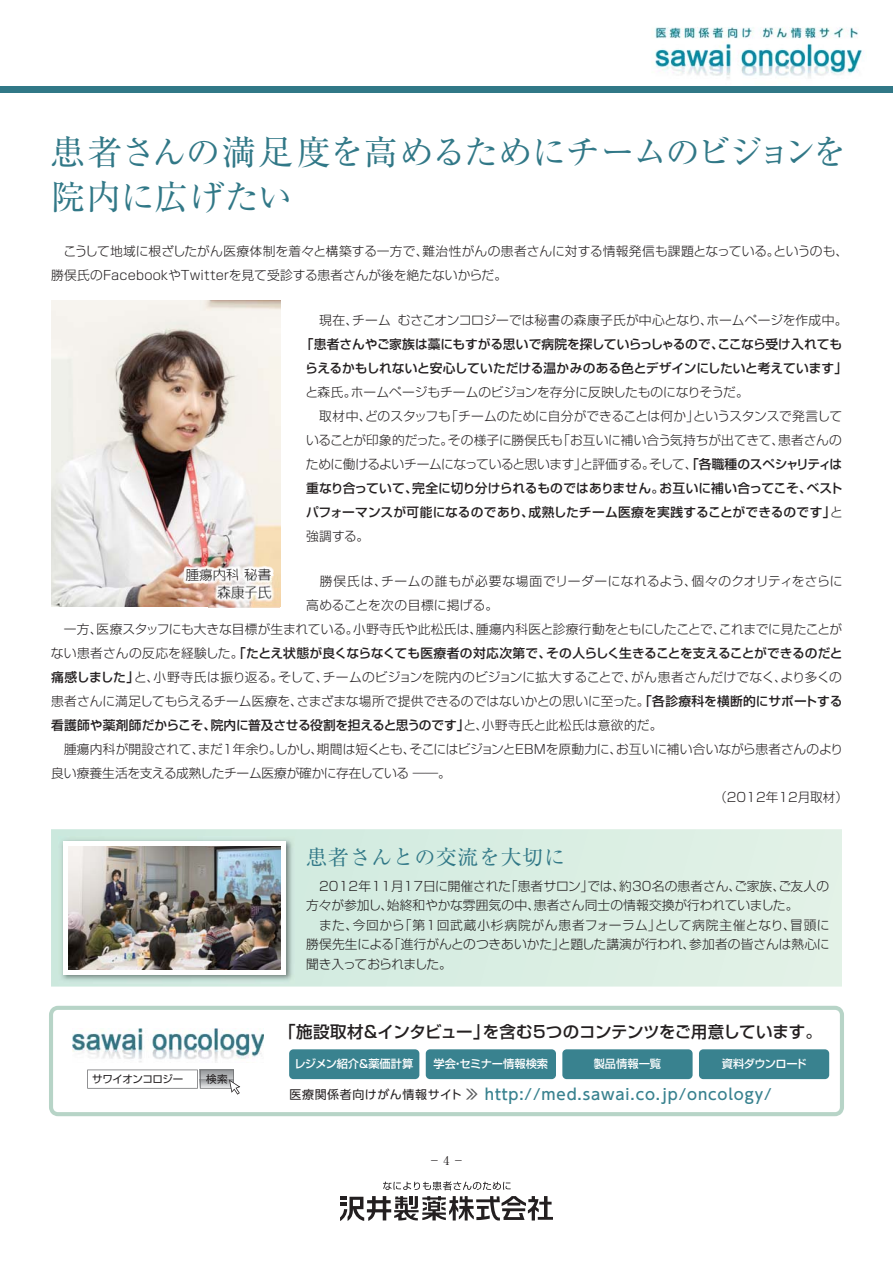
<style>
.page{position:relative;width:893px;height:1263px;background:#fff}
.page>*{position:absolute;margin:0;border:0;box-sizing:border-box;transform-origin:0 0}
.t1{font:34.5px/45px "Ryumin Pr 6 N Reg 90 pv RKSJ H";letter-spacing:-.025em;color:#317887}
.t2{font:21px "Ryumin Pr 6 N Reg 90 pv RKSJ H";letter-spacing:.03em;color:#317887}
.t3{font:16.5px "Shin Go Pro Medium 90 pv RKSJ H";letter-spacing:-.02em;color:#231f20}
.t4{font:15px "UD Shin Go Pr 6 N Medium 90 pv RKSJ H";letter-spacing:.06em;color:#39828f}
.t5{font:13.5px "Shin Go Pro Light 90 pv RKSJ H";color:#231f20}
.t6{font:12.75px/19.5px "Shin Go Pro Light 90 pv RKSJ H";letter-spacing:-.005em;color:#231f20}
.t7{font:12.75px "Shin Go Pro Medium 90 pv RKSJ H";letter-spacing:-.01em;color:#231f20}
.t8{font:12.75px "Shin Go Pro Light 90 pv RKSJ H";letter-spacing:.015em;color:#231f20}
.t9{font:12.75px "Shin Go Pro Light 90 pv RKSJ H";letter-spacing:-.04em;color:#231f20}
.t10{font:12.75px "Shin Go Pro Light 90 pv RKSJ H";letter-spacing:.04em;color:#231f20}
.t11{font:12.75px "Shin Go Pro Light 90 pv RKSJ H";letter-spacing:-.025em;color:#231f20}
.t12{font:12px "UD Shin Go Pr 6 N Regular 90 pv RKSJ H";letter-spacing:.05em;color:#231f20}
.t13{font:12px "Ryumin Pr 6 N Reg 90 pv RKSJ H";color:#231f20}
.t14{font:11.25px "Shin Go Pro Medium 90 pv RKSJ H";color:#fff}
.t15{font:11.25px "Shin Go Pro Medium 90 pv RKSJ H";letter-spacing:-.05em;color:#fff}
.t16{font:10.5px "Shin Go Pro Regular 90 pv RKSJ H";letter-spacing:-.04em;color:#231f20}
.s1{font-family:"Shin Go Pro Medium 90 pv RKSJ H"}
.s2{font-family:"Shin Go Pro Light 90 pv RKSJ H"}
</style>
<div class="page">
<div style="left:51px;top:829px;width:791px;height:157px;background:#daeee3"></div>
<img style="left:59px;top:837px;width:235px;height:146px">
<div style="left:63px;top:841px;width:223px;height:134px;background:#fff"></div>
<img style="left:51px;top:300px;width:230px;height:306px">
<img style="left:183px;top:565px;width:59px;height:19px">
<img style="left:242px;top:565px;width:32px;height:12px">
<img style="left:68px;top:846px;width:213px;height:123px">
<img style="left:655px;top:27px;width:209px;height:51px">
<div style="left:0;top:86px;width:893px;height:7px;background:#317887"></div>
<svg style="left:340px;top:1196px;width:213px;height:25px"></svg>
<svg style="left:383px;top:1181px;width:128px;height:9px"></svg>
<svg style="left:49px;top:1006px;width:795px;height:110px"></svg>
<div style="left:289px;top:1049px;width:130px;height:30px;background:#39828f;border-radius:4px"></div>
<div style="left:426px;top:1049px;width:130px;height:30px;background:#39828f;border-radius:4px"></div>
<div style="left:562px;top:1049px;width:131px;height:30px;background:#39828f;border-radius:4px"></div>
<div style="left:699px;top:1049px;width:130px;height:30px;background:#39828f;border-radius:4px"></div>
<svg style="left:87px;top:1069px;width:153px;height:26px"></svg>
<svg style="left:466px;top:1089px;width:12px;height:10px"></svg>
<img style="left:73px;top:1028px;width:191px;height:34px">
<img style="left:209px;top:577px;width:71px;height:30px">
<p class="t1" style="left:50px;top:134px;width:798px">患者さんの満足度を高めるためにチームのビジョンを院内に広げたい</p>
<p class="t6" style="left:51px;top:241px;width:799px;line-height:24px">　こうして地域に根ざしたがん医療体制を着々と構築する一方で、難治性がんの患者さんに対する情報発信も課題となっている。というのも、勝俣氏のＦａｃｅｂｏｏｋやＴｗｉｔｔｅｒを見て受診する患者さんが後を絶たないからだ。</p>
<p class="t6" style="left:306px;top:312px;width:543px">　現在、チームむさこオンコロジーでは秘書の森康子氏が中心となり、ホームページを作成中。</p>
<p class="t7" style="left:301px;top:339px;width:543px">「患者さんやご家族は藁にもすがる思いで病院を探していらっしゃるので、ここなら受け入れても</p>
<p class="t7" style="left:305px;top:363px;width:543px">らえるかもしれないと安心していただける温かみのある色とデザインにしたいと考えています」</p>
<p class="t6" style="left:305px;top:384px;width:445px">と森氏。ホームページもチームのビジョンを存分に反映したものになりそうだ。</p>
<p class="t6" style="left:306px;top:408px;width:537px">　取材中、どのスタッフも「チームのために自分ができることは何か」というスタンスで発言して</p>
<p class="t6" style="left:306px;top:432px;width:537px">いることが印象的だった。その様子に勝俣氏も「お互いに補い合う気持ちが出てきて、患者さんの</p>
<p class="t9" style="left:306px;top:459px;width:538px">ために働けるよいチームになっていると思います」と評価する。そして、<span class="s1">「各職種のスペシャリティは</span></p>
<p class="t7" style="left:306px;top:483px;width:538px">重なり合っていて、完全に切り分けられるものではありません。お互いに補い合ってこそ、ベスト</p>
<p class="t7" style="left:306px;top:507px;width:538px">パフォーマンスが可能になるのであり、成熟したチーム医療を実践することができるのです」<span class="s2">と</span></p>
<p class="t6" style="left:306px;top:528px;width:65px">強調する。</p>
<p class="t10" style="left:306px;top:576px;width:538px">　勝俣氏は、チームの誰もが必要な場面でリーダーになれるよう、個々のクオリティをさらに</p>
<p class="t8" style="left:306px;top:600px;width:193px">高めることを次の目標に掲げる。</p>
<p class="t6" style="left:51px;top:621px;width:793px">　一方、医療スタッフにも大きな目標が生まれている。小野寺氏や此松氏は、腫瘍内科医と診療行動をともにしたことで、これまでに見たことが</p>
<p class="t7" style="left:51px;top:648px;width:793px"><span class="s2">ない患者さんの反応を経験した。</span>「たとえ状態が良くならなくても医療者の対応次第で、その人らしく生きることを支えることができるのだと</p>
<p class="t8" style="left:51px;top:672px;width:792px"><span class="s1">痛感しました」</span>と、小野寺氏は振り返る。そして、チームのビジョンを院内のビジョンに拡大することで、がん患者さんだけでなく、より多くの</p>
<p class="t6" style="left:51px;top:693px;width:793px">患者さんに満足してもらえるチーム医療を、さまざまな場所で提供できるのではないかとの思いに至った。<span class="s1">「各診療科を横断的にサポートする</span></p>
<p class="t7" style="left:51px;top:720px;width:613px">看護師や薬剤師だからこそ、院内に普及させる役割を担えると思うのです」<span class="s2">と、小野寺氏と此松氏は意欲的だ。</span></p>
<p class="t6" style="left:51px;top:741px;width:794px">　腫瘍内科が開設されて、まだ1年余り。しかし、期間は短くとも、そこにはビジョンとEBMを原動力に、お互いに補い合いながら患者さんのより</p>
<p class="t11" style="left:51px;top:768px;width:401px">良い療養生活を支える成熟したチーム医療が確かに存在している ――。</p>
<p class="t6" style="left:714px;top:789px;width:136px">（2012年12月取材）</p>
<p class="t5" style="left:186px;top:570px;width:87px">腫瘍内科 秘書</p>
<p class="t2" style="left:306px;top:850px;width:260px">患者さんとの交流を大切に</p>
<p class="t6" style="left:306px;top:878px;width:525px">　2012年11月17日に開催された「患者サロン」では、約30名の患者さん、ご家族、ご友人の方々が参加し、始終和やかな雰囲気の中、患者さん同士の情報交換が行われていました。<br>　また、今回から「第1回武蔵小杉病院がん患者フォーラム」として病院主催となり、冒頭に勝俣先生による「進行がんとのつきあいかた」と題した講演が行われ、参加者の皆さんは熱心に聞き入っておられました。</p>
<p class="t3" style="left:279px;top:1026px;width:544px">「施設取材＆インタビュー」を含む5つのコンテンツをご用意しています。</p>
<p class="t16" style="left:92px;top:1075px;width:93px">サワイオンコロジー</p>
<p class="t16" style="left:206px;top:1075px;width:23px">検索</p>
<p class="t14" style="left:294px;top:1060px;width:120px">レジメン紹介＆薬価計算</p>
<p class="t14" style="left:434px;top:1060px;width:116px">学会・セミナー情報検索</p>
<p class="t14" style="left:594px;top:1060px;width:69px">製品情報一覧</p>
<p class="t15" style="left:722px;top:1060px;width:87px">資料ダウンロード</p>
<p class="t12" style="left:289px;top:1089px;width:174px">医療関係者向けがん情報サイト</p>
<p class="t4" style="left:485px;top:1089px;width:288px">http://med.sawai.co.jp/oncology/</p>
<p class="t13" style="left:428px;top:1156px;width:37px">－4－</p>
</div>
